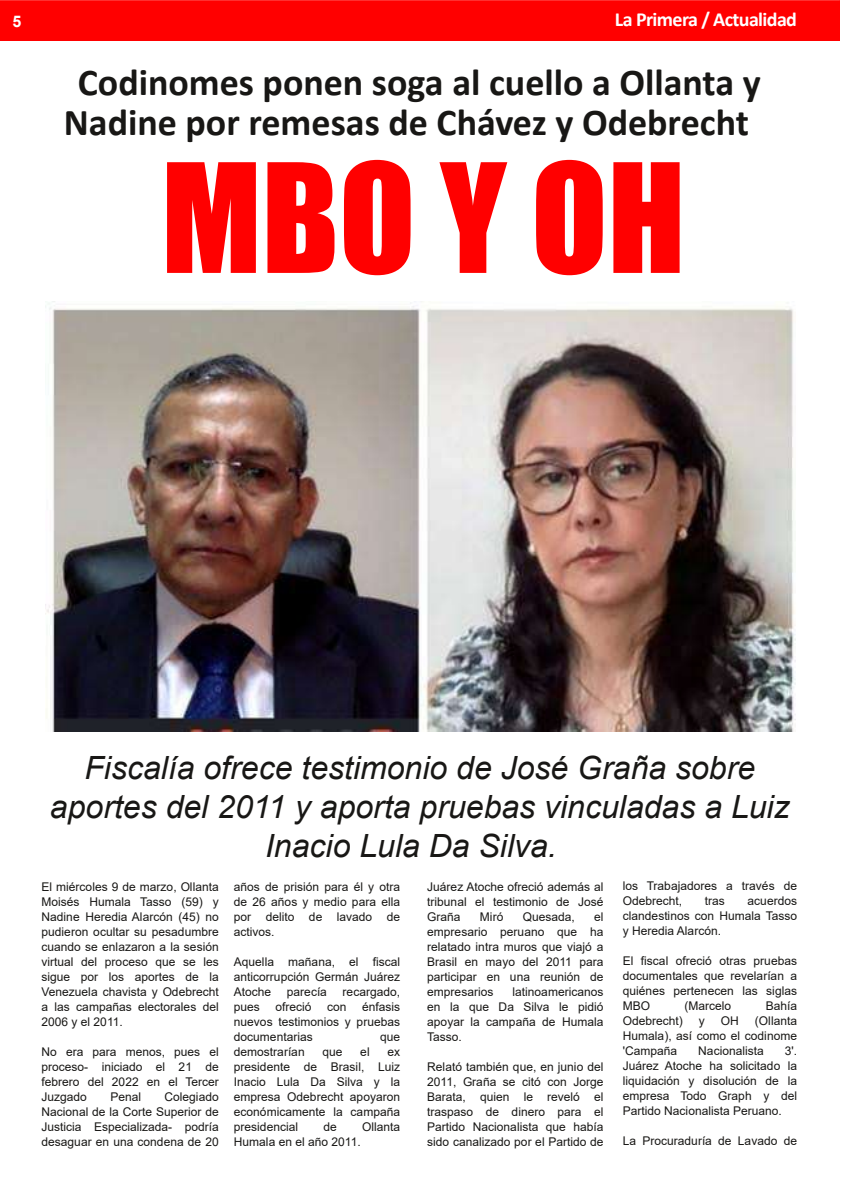
<style>
.page{position:relative;width:842px;height:1191px;background:#fff}
.page>*{position:absolute;margin:0;border:0;box-sizing:border-box;transform-origin:0 0}
.t1{font:140px "Impact";color:#f00}
.t2{font:700 38px/40px "Calibri";color:#181715;text-align:center}
.t3{font:italic 32px/39px "Arial";color:#181715;text-align:center}
.t4{font:700 20px "Calibri";letter-spacing:-.03em;color:#fff}
.t5{font:700 16px "Arial";color:#fff}
.t6{font:12px/15px "Arial";color:#181715;text-align:justify}
</style>
<div class="page">
<div style="left:0;top:0;width:840px;height:41px;background:#f00"></div>
<img style="left:45px;top:303px;width:751px;height:428px">
<h3 class="t5" style="left:12px;top:12px;width:10px">5</h3>
<h3 class="t4" style="left:615px;top:11px;width:184px">La Primera / Actualidad</h3>
<h2 class="t2" style="left:64px;top:65px;width:698px">Codinomes ponen soga al cuello a Ollanta y<br>Nadine por remesas de Chávez y Odebrecht</h2>
<h1 class="t1" style="left:161px;top:132px;width:526px">MBO Y OH</h1>
<h3 class="t3" style="left:50px;top:748px;width:741px">Fiscalía ofrece testimonio de José Graña sobre aportes del 2011 y aporta pruebas vinculadas a Luiz<br>Inacio Lula Da Silva.</h3>
<p class="t6" style="left:42px;top:879px;width:179px">El miércoles 9 de marzo, Ollanta Moisés Humala Tasso (59) y Nadine Heredia Alarcón (45) no pudieron ocultar su pesadumbre cuando se enlazaron a la sesión virtual del proceso que se les sigue por los aportes de la Venezuela chavista y Odebrecht a las campañas electorales del 2006 y el 2011.</p>
<p class="t6" style="left:42px;top:1044px;width:179px">No era para menos, pues el proceso- iniciado el 21 de febrero del 2022 en el Tercer Juzgado</p>
<p class="t6" style="left:42px;top:1089px;width:179px;text-indent:123px">Colegiado Nacional de la Corte Superior de Justicia Especializada- podría desaguar en una condena de 20</p>
<p class="t6" style="left:110px;top:1089px;width:32px">Penal</p>
<p class="t6" style="left:234px;top:879px;width:168px">años de prisión para él y otra de 26 años y medio para ella por delito de lavado de activos.</p>
<p class="t6" style="left:234px;top:954px;width:168px">Aquella mañana, el fiscal anticorrupción Germán Juárez Atoche</p>
<p class="t6" style="left:287px;top:984px;width:42px">parecía</p>
<p class="t6" style="left:343px;top:984px;width:59px">recargado,</p>
<p class="t6" style="left:234px;top:999px;width:168px;text-indent:128px">énfasis nuevos testimonios y pruebas documentarias</p>
<p class="t6" style="left:234px;top:999px;width:28px">pues</p>
<p class="t6" style="left:275px;top:999px;width:38px">ofreció</p>
<p class="t6" style="left:327px;top:999px;width:21px">con</p>
<p class="t6" style="left:380px;top:1029px;width:22px">que</p>
<p class="t6" style="left:234px;top:1044px;width:72px">demostrarían</p>
<p class="t6" style="left:322px;top:1044px;width:22px">que</p>
<p class="t6" style="left:360px;top:1044px;width:11px">el</p>
<p class="t6" style="left:234px;top:1044px;width:168px;text-indent:154px">ex presidente de Brasil, Luiz Inacio Lula Da Silva y la empresa Odebrecht apoyaron económicamente la campaña presidencial</p>
<p class="t6" style="left:323px;top:1119px;width:15px">de</p>
<p class="t6" style="left:362px;top:1119px;width:40px">Ollanta</p>
<p class="t6" style="left:234px;top:1134px;width:128px">Humala en el año 2011.</p>
<p class="t6" style="left:427px;top:879px;width:178px">Juárez Atoche ofreció además al tribunal el testimonio de José Graña</p>
<p class="t6" style="left:480px;top:909px;width:25px">Miró</p>
<p class="t6" style="left:523px;top:909px;width:54px">Quesada,</p>
<p class="t6" style="left:427px;top:909px;width:178px;text-indent:167px">el empresario peruano que ha relatado intra muros que viajó a Brasil en mayo del 2011 para participar en una reunión de empresarios</p>
<p class="t6" style="left:427px;top:984px;width:178px;text-indent:85px">latinoamericanos en la que Da Silva le pidió apoyar la campaña de Humala Tasso.</p>
<p class="t6" style="left:427px;top:1059px;width:178px">Relató también que, en junio del 2011, Graña se citó con Jorge Barata, quien le reveló el traspaso de dinero para el Partido Nacionalista que había sido canalizado por el Partido de</p>
<p class="t6" style="left:623px;top:878px;width:176px">los Trabajadores a través de<br>Odebrecht,</p>
<p class="t6" style="left:623px;top:893px;width:176px;text-indent:125px">acuerdos clandestinos con Humala Tasso y Heredia Alarcón.</p>
<p class="t6" style="left:623px;top:953px;width:176px">El fiscal ofreció otras pruebas documentales que revelarían a quiénes pertenecen las siglas MBO</p>
<p class="t6" style="left:705px;top:893px;width:21px">tras</p>
<p class="t6" style="left:684px;top:998px;width:48px">(Marcelo</p>
<p class="t6" style="left:766px;top:998px;width:33px">Bahía</p>
<p class="t6" style="left:623px;top:1013px;width:176px;text-indent:132px">(Ollanta Humala), así como el codinome 'Campaña</p>
<p class="t6" style="left:623px;top:1013px;width:62px">Odebrecht)</p>
<p class="t6" style="left:699px;top:1013px;width:7px">y</p>
<p class="t6" style="left:721px;top:1013px;width:19px">OH</p>
<p class="t6" style="left:623px;top:1043px;width:176px;text-indent:162px">3'.<br>Juárez Atoche ha solicitado la liquidación y disolución de la empresa Todo Graph y del Partido Nacionalista Peruano.</p>
<p class="t6" style="left:623px;top:1133px;width:176px">La Procuraduría de Lavado de</p>
<p class="t6" style="left:698px;top:1043px;width:67px">Nacionalista</p>
</div>
